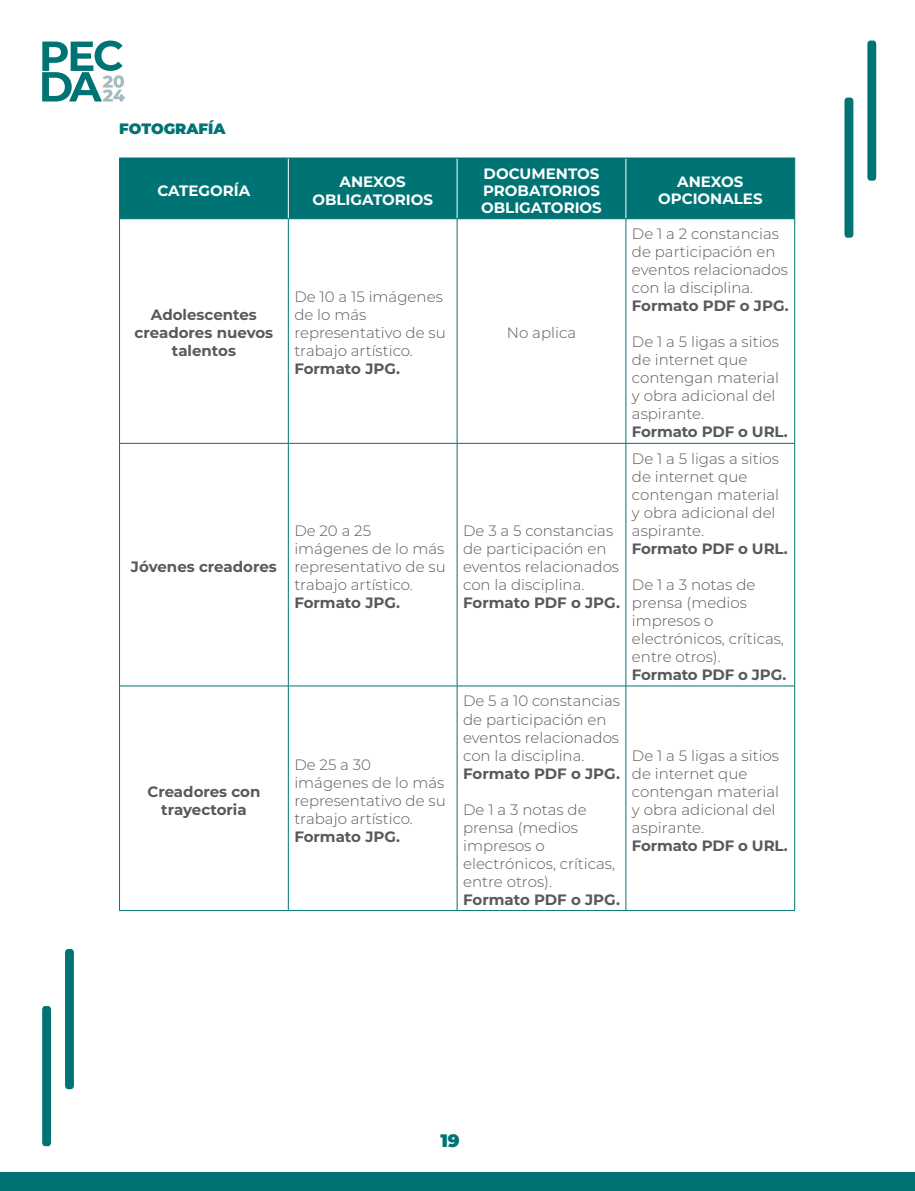
<style>
.page{position:relative;width:915px;height:1191px;background:#fff}
.page>*{position:absolute;margin:0;border:0;box-sizing:border-box;transform-origin:0 0}
.t1{font:900 18px "Montserrat";color:#007474}
.t2{font:300 15px/18px "Montserrat";color:#58595b}
.t3{font:700 15px/18px "Montserrat";letter-spacing:-.005em;color:#58595b;text-align:center}
.t4{font:700 15px/17.1px "Montserrat";color:#fff;text-align:center}
.t5{font:900 15px "Montserrat";color:#007474}
</style>
<div class="page">
<div style="left:0;top:1172px;width:914px;height:19px;background:#007474"></div>
<svg style="left:867px;top:41px;width:8px;height:140px"></svg>
<svg style="left:844px;top:98px;width:9px;height:140px"></svg>
<svg style="left:65px;top:949px;width:9px;height:140px"></svg>
<svg style="left:42px;top:1006px;width:9px;height:140px"></svg>
<svg style="left:42px;top:41px;width:83px;height:61px"></svg>
<div style="left:120px;top:159px;width:674px;height:59px;background:#007474"></div>
<hr style="left:119px;top:219px;width:1px;height:224px;background:#007474">
<hr style="left:288px;top:219px;width:1px;height:224px;background:#007474">
<hr style="left:456px;top:219px;width:1px;height:224px;background:#007474">
<hr style="left:625px;top:219px;width:1px;height:224px;background:#007474">
<hr style="left:794px;top:219px;width:1px;height:224px;background:#007474">
<hr style="left:119px;top:443px;width:169px;height:1px;background:#007474">
<hr style="left:119px;top:443px;width:1px;height:243px;background:#007474">
<hr style="left:288px;top:443px;width:169px;height:1px;background:#007474">
<hr style="left:288px;top:443px;width:1px;height:243px;background:#007474">
<hr style="left:457px;top:443px;width:168px;height:1px;background:#007474">
<hr style="left:456px;top:443px;width:1px;height:243px;background:#007474">
<hr style="left:625px;top:443px;width:169px;height:1px;background:#007474">
<hr style="left:625px;top:443px;width:1px;height:243px;background:#007474">
<hr style="left:794px;top:443px;width:1px;height:243px;background:#007474">
<hr style="left:119px;top:685px;width:169px;height:1px;background:#007474">
<hr style="left:119px;top:686px;width:1px;height:224px;background:#007474">
<hr style="left:288px;top:685px;width:169px;height:1px;background:#007474">
<hr style="left:288px;top:686px;width:1px;height:224px;background:#007474">
<hr style="left:457px;top:685px;width:168px;height:1px;background:#007474">
<hr style="left:456px;top:686px;width:1px;height:224px;background:#007474">
<hr style="left:625px;top:685px;width:169px;height:1px;background:#007474">
<hr style="left:625px;top:686px;width:1px;height:224px;background:#007474">
<hr style="left:794px;top:686px;width:1px;height:224px;background:#007474">
<hr style="left:119px;top:910px;width:169px;height:1px;background:#007474">
<hr style="left:288px;top:910px;width:169px;height:1px;background:#007474">
<hr style="left:457px;top:910px;width:168px;height:1px;background:#007474">
<hr style="left:625px;top:910px;width:169px;height:1px;background:#007474">
<hr style="left:288px;top:158px;width:1px;height:60px;background:#fff">
<hr style="left:456px;top:158px;width:1px;height:60px;background:#fff">
<hr style="left:625px;top:158px;width:1px;height:60px;background:#fff">
<hr style="left:119px;top:158px;width:1px;height:60px;background:#007474">
<hr style="left:119px;top:158px;width:169px;height:1px;background:#007474">
<hr style="left:288px;top:158px;width:169px;height:1px;background:#007474">
<hr style="left:457px;top:158px;width:168px;height:1px;background:#007474">
<hr style="left:625px;top:158px;width:169px;height:1px;background:#007474">
<hr style="left:794px;top:158px;width:1px;height:60px;background:#007474">
<hr style="left:119px;top:218px;width:169px;height:1px;background:#007474">
<hr style="left:288px;top:218px;width:169px;height:1px;background:#007474">
<hr style="left:457px;top:218px;width:168px;height:1px;background:#007474">
<hr style="left:625px;top:218px;width:169px;height:1px;background:#007474">
<p class="t5" style="left:119px;top:117px;width:108px">FOTOGRAFÍA</p>
<p class="t4" style="left:157px;top:181px;width:94px">CATEGORÍA</p>
<p class="t4" style="left:312px;top:171px;width:122px;line-height:18px">ANEXOS<br>OBLIGATORIOS</p>
<p class="t4" style="left:481px;top:164px;width:122px;text-align:left">DOCUMENTOS<br>PROBATORIOS<br>OBLIGATORIOS</p>
<p class="t4" style="left:657px;top:172px;width:106px">ANEXOS<br>OPCIONALES</p>
<p class="t3" style="left:135px;top:305px;width:140px">Adolescentes creadores nuevos talentos</p>
<p class="t2" style="left:294px;top:287px;width:153px">De 10 a 15 imágenes de lo más representativo de su trabajo artístico.</p>
<p class="t3" style="left:294px;top:359px;width:107px">Formato JPG.</p>
<p class="t3" style="left:131px;top:557px;width:147px">Jóvenes creadores</p>
<p class="t2" style="left:294px;top:521px;width:153px">De 20 a 25 imágenes de lo más representativo de su trabajo artístico.</p>
<p class="t3" style="left:294px;top:593px;width:107px">Formato JPG.</p>
<p class="t3" style="left:147px;top:781px;width:115px">Creadores con trayectoria</p>
<p class="t2" style="left:294px;top:754px;width:153px">De 25 a 30 imágenes de lo más representativo de su trabajo artístico.</p>
<p class="t3" style="left:294px;top:826px;width:107px">Formato JPG.</p>
<p class="t2" style="left:506px;top:323px;width:71px">No aplica</p>
<p class="t2" style="left:463px;top:521px;width:157px">De 3 a 5 constancias de participación en eventos relacionados con la disciplina.</p>
<p class="t3" style="left:463px;top:593px;width:158px">Formato PDF o JPG.</p>
<p class="t2" style="left:463px;top:691px;width:158px">De 5 a 10 constancias de participación en eventos relacionados con la disciplina.</p>
<p class="t3" style="left:463px;top:763px;width:158px">Formato PDF o JPG.</p>
<p class="t2" style="left:463px;top:799px;width:153px">De 1 a 3 notas de prensa (medios impresos o electrónicos, críticas, entre otros).</p>
<p class="t3" style="left:463px;top:889px;width:158px">Formato PDF o JPG.</p>
<p class="t2" style="left:631px;top:224px;width:157px">De 1 a 2 constancias de participación en eventos relacionados con la disciplina.</p>
<p class="t3" style="left:631px;top:296px;width:158px">Formato PDF o JPG.</p>
<p class="t2" style="left:631px;top:332px;width:149px">De 1 a 5 ligas a sitios de internet que contengan material y obra adicional del aspirante.</p>
<p class="t3" style="left:631px;top:422px;width:157px">Formato PDF o URL.</p>
<p class="t2" style="left:631px;top:449px;width:149px">De 1 a 5 ligas a sitios de internet que contengan material y obra adicional del aspirante.</p>
<p class="t3" style="left:631px;top:539px;width:157px">Formato PDF o URL.</p>
<p class="t2" style="left:631px;top:575px;width:153px">De 1 a 3 notas de prensa (medios impresos o electrónicos, críticas, entre otros).</p>
<p class="t3" style="left:631px;top:665px;width:156px">Formato PDF o JPG.</p>
<p class="t2" style="left:631px;top:745px;width:149px">De 1 a 5 ligas a sitios de internet que contengan material y obra adicional del aspirante.</p>
<p class="t3" style="left:631px;top:835px;width:157px">Formato PDF o URL.</p>
<p class="t1" style="left:440px;top:1127px;width:21px">19</p>
</div>
